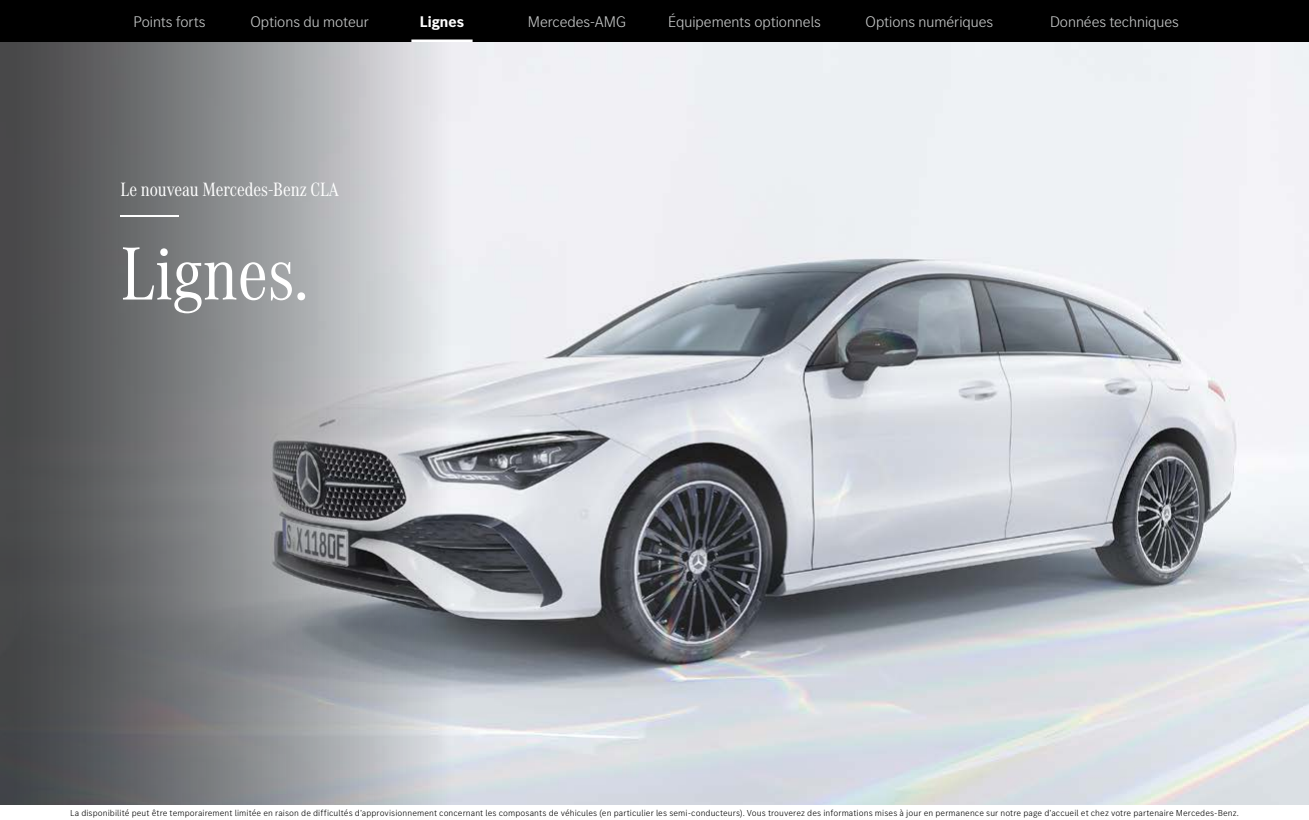
<style>
.page{position:relative;width:1309px;height:820px;background:#fff}
.page>*{position:absolute;margin:0;border:0;box-sizing:border-box;transform-origin:0 0}
.t1{font:78px "MB Corpo A Title Cond";color:#fff}
.t2{font:20px "MB Corpo A Title Cond";color:#fff}
.t3{font:300 16px "MB Corpo S Title";color:#c5c7c7}
.t4{font:700 16px "MB Corpo S Title";color:#fff}
.t5{font:300 9px "MB Corpo S Text";letter-spacing:.01em;color:#000}
</style>
<div class="page">
<div style="left:0;top:0;width:1309px;height:43px;background:#000"></div>
<hr style="left:411px;top:40px;width:62px;height:3px;background:#fff">
<img style="left:471px;top:43px;width:838px;height:762px">
<svg style="left:0;top:43px;width:471px;height:762px;background:#87898b"></svg>
<hr style="left:120px;top:216px;width:59px;height:1px;background:#fff">
<h3 class="t3" style="left:134px;top:12px;width:73px">Points forts</h3>
<h3 class="t3" style="left:251px;top:12px;width:120px">Options du moteur</h3>
<h3 class="t4" style="left:420px;top:11px;width:46px">Lignes</h3>
<h3 class="t3" style="left:528px;top:12px;width:100px">Mercedes-AMG</h3>
<h3 class="t3" style="left:668px;top:12px;width:154px">Équipements optionnels</h3>
<h3 class="t3" style="left:866px;top:12px;width:129px">Options numériques</h3>
<h3 class="t3" style="left:1050px;top:12px;width:130px">Données techniques</h3>
<h2 class="t2" style="left:120px;top:177px;width:220px">Le nouveau Mercedes-Benz CLA</h2>
<h1 class="t1" style="left:120px;top:223px;width:189px">Lignes.</h1>
<p class="t5" style="left:70px;top:807px;width:1170px">La disponibilité peut être temporairement limitée en raison de difficultés d’approvisionnement concernant les composants de véhicules (en particulier les semi-conducteurs). Vous trouverez des informations mises à jour en permanence sur notre page d’accueil et chez votre partenaire Mercedes-Benz.</p>
</div>
